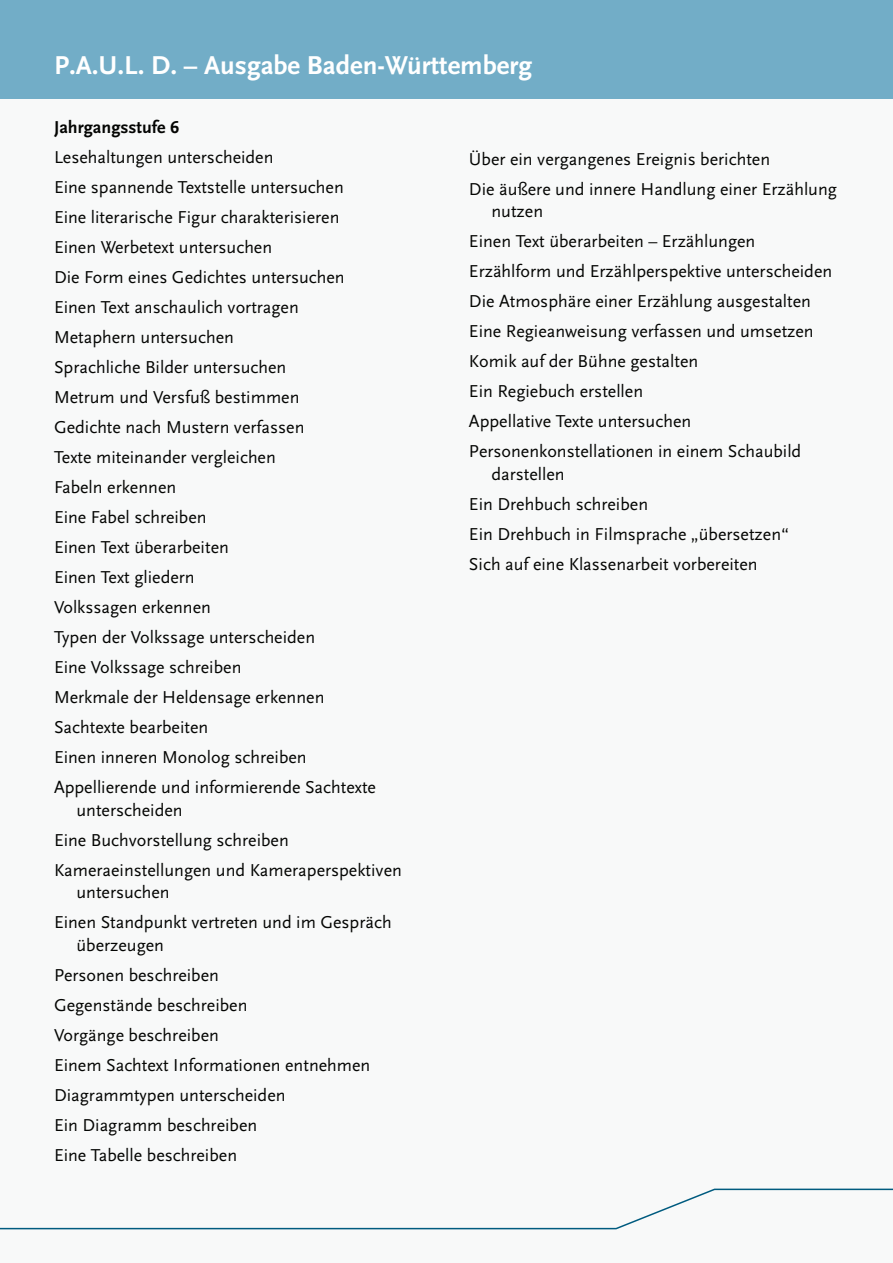
<style>
.page{position:relative;width:893px;height:1263px;background:#f8f9f9}
.page>*{position:absolute;margin:0;border:0;box-sizing:border-box;transform-origin:0 0}
.t1{font:700 27px "Scala Sans Pro";color:#fff}
.t2{font:18px/30px "Scala Sans Pro";color:#040503}
.t3{font:700 18px "Scala Sans Pro";color:#040503}
</style>
<div class="page">
<svg style="left:0;top:1188px;width:893px;height:42px"></svg>
<div style="left:0;top:0;width:893px;height:99px;background:#72adc7"></div>
<h1 class="t1" style="left:54px;top:49px;width:480px">P.A.U.L. D. – Ausgabe Baden-Württemberg</h1>
<p class="t3" style="left:54px;top:117px;width:127px">Jahrgangsstufe 6</p>
<p class="t2" style="left:54px;top:142px;width:324px">Lesehaltungen unterscheiden<br>Eine spannende Textstelle untersuchen<br>Eine literarische Figur charakterisieren<br>Einen Werbetext untersuchen<br>Die Form eines Gedichtes untersuchen<br>Einen Text anschaulich vortragen<br>Metaphern untersuchen<br>Sprachliche Bilder untersuchen<br>Metrum und Versfuß bestimmen<br>Gedichte nach Mustern verfassen<br>Texte miteinander vergleichen<br>Fabeln erkennen<br>Eine Fabel schreiben<br>Einen Text überarbeiten<br>Einen Text gliedern<br>Volkssagen erkennen<br>Typen der Volkssage unterscheiden<br>Eine Volkssage schreiben<br>Merkmale der Heldensage erkennen<br>Sachtexte bearbeiten<br>Einen inneren Monolog schreiben<br>Appellierende und informierende Sachtexte</p>
<p class="t2" style="left:54px;top:795px;width:349px;text-indent:22px">unterscheiden<br>Eine Buchvorstellung schreiben<br>Kameraeinstellungen und Kameraperspektiven</p>
<p class="t2" style="left:54px;top:877px;width:339px;text-indent:22px">untersuchen<br>Einen Standpunkt vertreten und im Gespräch</p>
<p class="t2" style="left:54px;top:930px;width:318px;text-indent:22px">überzeugen<br>Personen beschreiben<br>Gegenstände beschreiben<br>Vorgänge beschreiben<br>Einem Sachtext Informationen entnehmen<br>Diagrammtypen unterscheiden<br>Ein Diagramm beschreiben<br>Eine Tabelle beschreiben</p>
<p class="t2" style="left:469px;top:144px;width:369px">Über ein vergangenes Ereignis berichten<br>Die äußere und innere Handlung einer Erzählung</p>
<p class="t2" style="left:469px;top:196px;width:365px;text-indent:22px">nutzen<br>Einen Text überarbeiten – Erzählungen Erzählform und Erzählperspektive unterscheiden Die Atmosphäre einer Erzählung ausgestalten Eine Regieanweisung verfassen und umsetzen Komik auf der Bühne gestalten<br>Ein Regiebuch erstellen<br>Appellative Texte untersuchen Personenkonstellationen in einem Schaubild</p>
<p class="t2" style="left:469px;top:459px;width:322px;text-indent:22px">darstellen<br>Ein Drehbuch schreiben<br>Ein Drehbuch in Filmsprache „übersetzen“<br>Sich auf eine Klassenarbeit vorbereiten</p>
</div>
